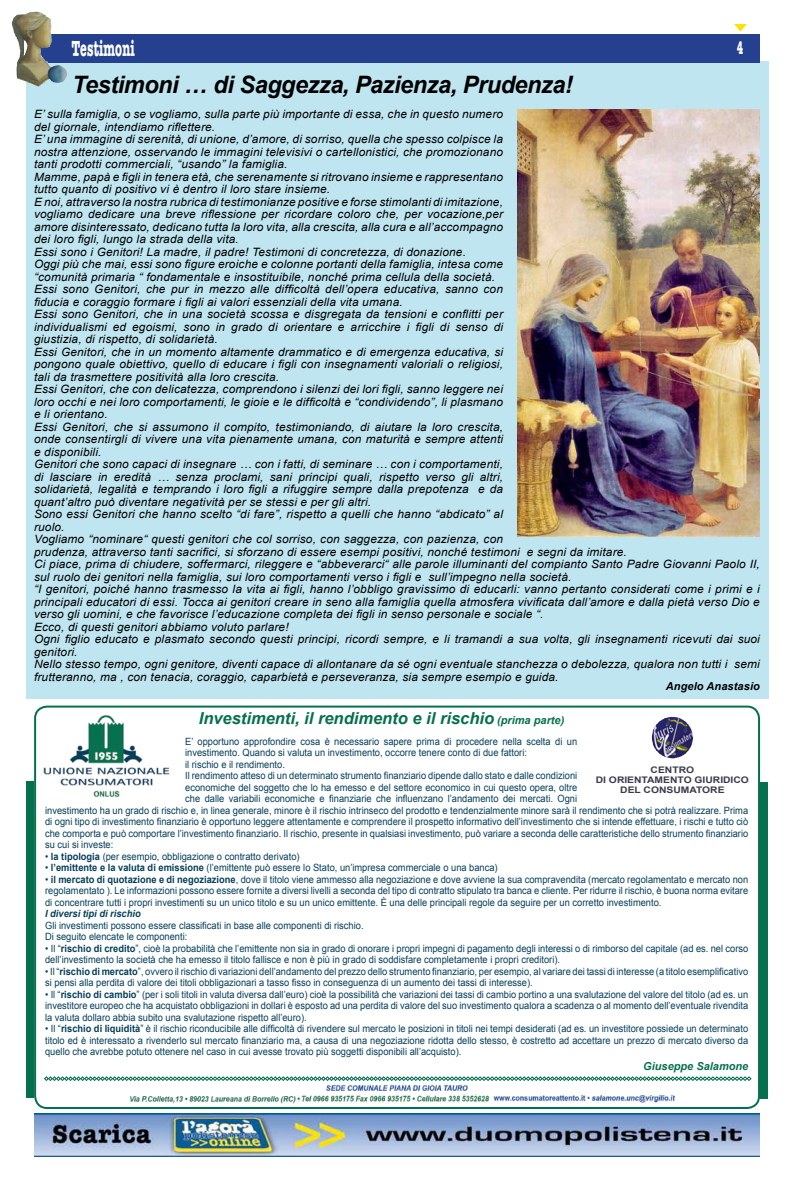
<style>
.page{position:relative;width:794px;height:1191px;background:#fff}
.page>*{position:absolute;margin:0;border:0;box-sizing:border-box;transform-origin:0 0}
.t1{font:italic 700 24px "Arial";letter-spacing:-.02em;color:#000}
.t2{font:italic 700 16.5px "Arial";color:#05704e}
.t3{font:12px "Bocci Text 13 Stch";letter-spacing:.05em;color:#fff}
.t4{font:italic 11.5px/12.5px "Arial";letter-spacing:.015em;color:#000}
.t5{font:italic 700 11px "Arial";color:#05704e}
.t6{font:italic 700 11px "Arial";letter-spacing:.01em;color:#000}
.t7{font:10px/11.5px "Arial";color:#053f5a;text-align:justify;scale:.93 1}
.t8{font:italic 700 10px "Arial";color:#053f5a;scale:.93 1}
.t9{font:10px "Bocci Text 13 Stch";color:#fff}
.t10{font:700 9px/9.9px "Arial";color:#3b3b4d;text-align:center;scale:1.14 1}
.s1{font-size:11px}
.s2{font-weight:700}
</style>
<div class="page">
<div style="left:26px;top:61px;width:742px;height:637px;background:#bfe5f0"></div>
<div style="left:34px;top:34px;width:726px;height:28px;background:#25408f"></div>
<svg style="left:734px;top:24px;width:12px;height:8px"></svg>
<img style="left:34px;top:1113px;width:726px;height:44px">
<img style="left:12px;top:12px;width:55px;height:75px">
<img style="left:651px;top:717px;width:42px;height:42px">
<img style="left:43px;top:715px;width:127px;height:82px">
<svg style="left:44px;top:1076px;width:707px;height:5px"></svg>
<img style="left:326px;top:1084px;width:142px;height:7px">
<img style="left:129px;top:1096px;width:167px;height:7px">
<img style="left:301px;top:1094px;width:188px;height:8px">
<img style="left:493px;top:1095px;width:182px;height:8px">
<svg style="left:296px;top:1097px;width:5px;height:4px"></svg>
<div style="left:34px;top:705px;width:726px;height:404px;border:2px solid #05704e;border-radius:12px"></div>
<div style="left:26px;top:781px;width:8px;height:316px;background:#05704e"></div>
<div style="left:760px;top:783px;width:8px;height:316px;background:#05704e"></div>
<img style="left:517px;top:110px;width:243px;height:427px">
<p class="t3" style="left:72px;top:45px;width:64px">Testimoni</p>
<p class="t9" style="left:737px;top:45px;width:8px">4</p>
<h1 class="t1" style="left:72px;top:69px;width:502px">Testimoni … di Saggezza, Pazienza, Prudenza!</h1>
<p class="t4" style="left:34px;top:108px;width:727px">E’ sulla famiglia, o se vogliamo, sulla parte più importante di essa, che in questo numero<br>del giornale, intendiamo riflettere.<br>E’ una immagine di serenità, di unione, d’amore, di sorriso, quella che spesso colpisce la<br>nostra attenzione, osservando le immagini televisivi o cartellonistici, che promozionano<br>tanti prodotti commerciali, “usando” la famiglia.<br>Mamme, papà e figli in tenera età, che serenamente si ritrovano insieme e rappresentano<br>tutto quanto di positivo vi è dentro il loro stare insieme.<br>E noi, attraverso la nostra rubrica di testimonianze positive e forse stimolanti di imitazione,<br>vogliamo dedicare una breve riflessione per ricordare coloro che, per vocazione,per<br>amore disinteressato, dedicano tutta la loro vita, alla crescita, alla cura e all’accompagno<br>dei loro figli, lungo la strada della vita.<br>Essi sono i Genitori! La madre, il padre! Testimoni di concretezza, di donazione.<br>Oggi più che mai, essi sono figure eroiche e colonne portanti della famiglia, intesa come<br>“comunità primaria “ fondamentale e insostituibile, nonché prima cellula della società.<br>Essi sono Genitori, che pur in mezzo alle difficoltà dell’opera educativa, sanno con<br>fiducia e coraggio formare i figli ai valori essenziali della vita umana.<br>Essi sono Genitori, che in una società scossa e disgregata da tensioni e conflitti per<br>individualismi ed egoismi, sono in grado di orientare e arricchire i figli di senso di<br>giustizia, di rispetto, di solidarietà.<br>Essi Genitori, che in un momento altamente drammatico e di emergenza educativa, si<br>pongono quale obiettivo, quello di educare i figli con insegnamenti valoriali o religiosi,<br>tali da trasmettere positività alla loro crescita.<br>Essi Genitori, che con delicatezza, comprendono i silenzi dei lori figli, sanno leggere nei<br>loro occhi e nei loro comportamenti, le gioie e le difficoltà e “condividendo”, li plasmano<br>e li orientano.<br>Essi Genitori, che si assumono il compito, testimoniando, di aiutare la loro crescita,<br>onde consentirgli di vivere una vita pienamente umana, con maturità e sempre attenti<br>e disponibili.<br>Genitori che sono capaci di insegnare … con i fatti, di seminare … con i comportamenti,<br>di lasciare in eredità … senza proclami, sani principi quali, rispetto verso gli altri,<br>solidarietà, legalità e temprando i loro figli a rifuggire sempre dalla prepotenza e da<br>quant’altro può diventare negatività per se stessi e per gli altri.<br>Sono essi Genitori che hanno scelto “di fare”, rispetto a quelli che hanno “abdicato” al<br>ruolo.<br>Vogliamo “nominare“ questi genitori che col sorriso, con saggezza, con pazienza, con<br>prudenza, attraverso tanti sacrifici, si sforzano di essere esempi positivi, nonché testimoni e segni da imitare.<br>Ci piace, prima di chiudere, soffermarci, rileggere e “abbeverarci“ alle parole illuminanti del compianto Santo Padre Giovanni Paolo II, sul ruolo dei genitori nella famiglia, sui loro comportamenti verso i figli e sull’impegno nella società.<br>“I genitori, poiché hanno trasmesso la vita ai figli, hanno l’obbligo gravissimo di educarli: vanno pertanto considerati come i primi e i principali educatori di essi. Tocca ai genitori creare in seno alla famiglia quella atmosfera vivificata dall’amore e dalla pietà verso Dio e verso gli uomini, e che favorisce l’educazione completa dei figli in senso personale e sociale “.<br>Ecco, di questi genitori abbiamo voluto parlare!<br>Ogni figlio educato e plasmato secondo questi principi, ricordi sempre, e li tramandi a sua volta, gli insegnamenti ricevuti dai suoi genitori.<br>Nello stesso tempo, ogni genitore, diventi capace di allontanare da sé ogni eventuale stanchezza o debolezza, qualora non tutti i semi frutteranno, ma , con tenacia, coraggio, caparbietà e perseveranza, sia sempre esempio e guida.</p>
<p class="t6" style="left:666px;top:679px;width:96px">Angelo Anastasio</p>
<h2 class="t2" style="left:199px;top:707px;width:367px">Investimenti, il rendimento e il rischio <span class="s1">(prima parte)</span></h2>
<p class="t7" style="left:185px;top:735px;width:423px">E’ opportuno approfondire cosa è necessario sapere prima di procedere nella scelta di un</p>
<p class="t7" style="left:185px;top:747px;width:369px">investimento. Quando si valuta un investimento, occorre tenere conto di due fattori:</p>
<p class="t7" style="left:185px;top:758px;width:109px">il rischio e il rendimento.</p>
<p class="t7" style="left:185px;top:770px;width:423px">Il rendimento atteso di un determinato strumento finanziario dipende dallo stato e dalle condizioni</p>
<p class="t7" style="left:185px;top:781px;width:423px">economiche del soggetto che lo ha emesso e del settore economico in cui questo opera, oltre</p>
<p class="t7" style="left:185px;top:793px;width:423px">che dalle variabili economiche e finanziarie che influenzano l’andamento dei mercati. Ogni</p>
<p class="t7" style="left:45px;top:804px;width:757px">investimento ha un grado di rischio e, in linea generale, minore è il rischio intrinseco del prodotto e tendenzialmente minore sarà il rendimento che si potrà realizzare. Prima</p>
<p class="t7" style="left:45px;top:816px;width:757px">di ogni tipo di investimento finanziario è opportuno leggere attentamente e comprendere il prospetto informativo dell’investimento che si intende effettuare, i rischi e tutto ciò</p>
<p class="t7" style="left:45px;top:827px;width:757px">che comporta e può comportare l’investimento finanziario. Il rischio, presente in qualsiasi investimento, può variare a seconda delle caratteristiche dello strumento finanziario</p>
<p class="t7" style="left:45px;top:839px;width:75px">su cui si investe:</p>
<p class="t7" style="left:45px;top:850px;width:275px">• <span class="s2">la tipologia</span> (per esempio, obbligazione o contratto derivato)</p>
<p class="t7" style="left:45px;top:862px;width:488px">• <span class="s2">l’emittente e la valuta di emissione</span> (l’emittente può essere lo Stato, un’impresa commerciale o una banca)</p>
<p class="t7" style="left:45px;top:873px;width:757px">• <span class="s2">il mercato di quotazione e di negoziazione</span>, dove il titolo viene ammesso alla negoziazione e dove avviene la sua compravendita (mercato regolamentato e mercato non regolamentato ). Le informazioni possono essere fornite a diversi livelli a seconda del tipo di contratto stipulato tra banca e cliente. Per ridurre il rischio, è buona norma evitare di concentrare tutti i propri investimenti su un unico titolo e su un unico emittente. È una delle principali regole da seguire per un corretto investimento.</p>
<p class="t8" style="left:45px;top:907px;width:104px">I diversi tipi di rischio</p>
<p class="t7" style="left:45px;top:919px;width:344px">Gli investimenti possono essere classificati in base alle componenti di rischio.<br>Di seguito elencate le componenti:</p>
<p class="t7" style="left:45px;top:942px;width:757px">• Il “<span class="s2">rischio di credito</span>”, cioè la probabilità che l’emittente non sia in grado di onorare i propri impegni di pagamento degli interessi o di rimborso del capitale (ad es. nel corso dell’investimento la società che ha emesso il titolo fallisce e non è più in grado di soddisfare completamente i propri creditori).</p>
<p class="t7" style="left:45px;top:965px;width:757px">• Il “<span class="s2">rischio di mercato</span>”, ovvero il rischio di variazioni dell’andamento del prezzo dello strumento finanziario, per esempio, al variare dei tassi di interesse (a titolo esemplificativo si pensi alla perdita di valore dei titoli obbligazionari a tasso fisso in conseguenza di un aumento dei tassi di interesse).</p>
<p class="t7" style="left:45px;top:988px;width:757px">• Il “<span class="s2">rischio di cambio</span>” (per i soli titoli in valuta diversa dall’euro) cioè la possibilità che variazioni dei tassi di cambio portino a una svalutazione del valore del titolo (ad es. un investitore europeo che ha acquistato obbligazioni in dollari è esposto ad una perdita di valore del suo investimento qualora a scadenza o al momento dell’eventuale rivendita la valuta dollaro abbia subito una svalutazione rispetto all’euro).</p>
<p class="t7" style="left:45px;top:1023px;width:757px">• Il “<span class="s2">rischio di liquidità</span>” è il rischio riconducibile alle difficoltà di rivendere sul mercato le posizioni in titoli nei tempi desiderati (ad es. un investitore possiede un determinato titolo ed è interessato a rivenderlo sul mercato finanziario ma, a causa di una negoziazione ridotta dello stesso, è costretto ad accettare un prezzo di mercato diverso da quello che avrebbe potuto ottenere nel caso in cui avesse trovato più soggetti disponibili all’acquisto).</p>
<p class="t5" style="left:643px;top:1059px;width:107px">Giuseppe Salamone</p>
<p class="t10" style="left:596px;top:765px;width:136px">CENTRO<br>DI ORIENTAMENTO GIURIDICO<br>DEL CONSUMATORE</p>
</div>
